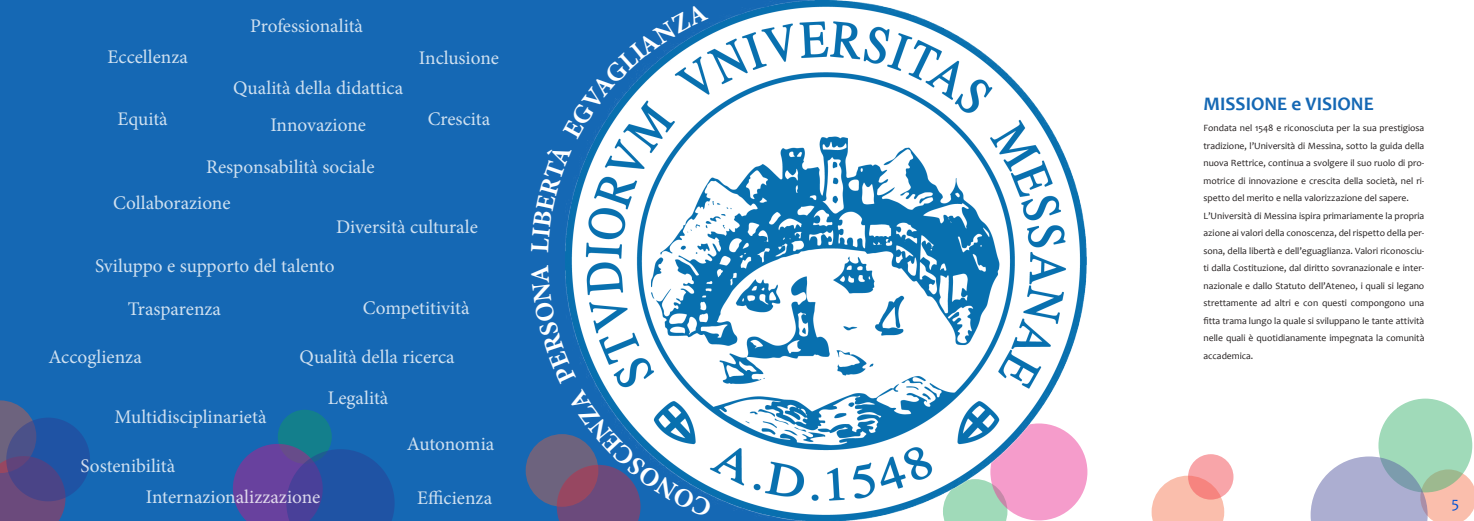
<style>
.page{position:relative;width:1474px;height:521px;background:#fff}
.page>*{position:absolute;margin:0;border:0;box-sizing:border-box;transform-origin:0 0}
.t1{font:19.25px "Minion Pro";color:#fff}
.t2{font:700 19.25px "Candara";color:#1568b4}
.t3{font:15.75px "Candara";color:#0051d5}
.t4{font:9.62px/17.5px "Candara";color:#241f1f}
</style>
<div class="page">
<div style="left:0;top:0;width:826px;height:521px;background:#1568b4"></div>
<svg style="left:525px;top:434px;width:73px;height:73px"></svg>
<div style="left:1378px;top:399px;width:94px;height:93px;background:#a0dab9;border-radius:50%"></div>
<div style="left:278px;top:410px;width:54px;height:54px;background:#137f8c;border-radius:50%"></div>
<svg style="left:0;top:400px;width:65px;height:121px"></svg>
<svg style="left:1310px;top:456px;width:163px;height:65px"></svg>
<svg style="left:233px;top:444px;width:161px;height:77px;background:#3b4ea1"></svg>
<svg style="left:6px;top:418px;width:84px;height:83px;background:#344d95"></svg>
<svg style="left:1151px;top:476px;width:73px;height:45px;background:#fac5b6"></svg>
<svg style="left:1188px;top:454px;width:45px;height:45px;background:#f79c9d"></svg>
<img style="left:566px;top:0;width:520px;height:521px">
<svg style="left:530px;top:265px;width:182px;height:256px"></svg>
<svg style="left:565px;top:3px;width:143px;height:249px"></svg>
<h1 class="t1" style="left:107px;top:44px;width:82px">Eccellenza</h1>
<h1 class="t1" style="left:117px;top:106px;width:52px">Equità</h1>
<h1 class="t1" style="left:250px;top:13px;width:114px">Professionalità</h1>
<h1 class="t1" style="left:233px;top:75px;width:171px">Qualità della didattica</h1>
<h1 class="t1" style="left:419px;top:45px;width:81px">Inclusione</h1>
<h1 class="t1" style="left:270px;top:112px;width:97px">Innovazione</h1>
<h1 class="t1" style="left:427px;top:106px;width:64px">Crescita</h1>
<h1 class="t1" style="left:206px;top:154px;width:170px">Responsabilità sociale</h1>
<h1 class="t1" style="left:113px;top:190px;width:119px">Collaborazione</h1>
<h1 class="t1" style="left:336px;top:214px;width:143px">Diversità culturale</h1>
<h1 class="t1" style="left:95px;top:253px;width:241px">Sviluppo e supporto del talento</h1>
<h1 class="t1" style="left:128px;top:296px;width:95px">Trasparenza</h1>
<h1 class="t1" style="left:363px;top:295px;width:108px">Competitività</h1>
<h1 class="t2" style="left:1203px;top:92px;width:172px">MISSIONE e VISIONE</h1>
<p class="t4" style="left:1203px;top:119px;width:222px">Fondata nel 1548 e riconosciuta per la sua prestigiosa tradizione, l’Università di Messina, sotto la guida della nuova Rettrice, continua a svolgere il suo ruolo di pro&shy;motrice di innovazione e crescita della società, nel ri&shy;spetto del merito e nella valorizzazione del sapere.<br>L’Università di Messina ispira primariamente la propria azione ai valori della conoscenza, del rispetto della per&shy;sona, della libertà e dell’eguaglianza. Valori riconosciu&shy;ti dalla Costituzione, dal diritto sovranazionale e inter&shy;nazionale e dallo Statuto dell’Ateneo, i quali si legano strettamente ad altri e con questi compongono una fitta trama lungo la quale si sviluppano le tante attività nelle quali è quotidianamente impegnata la comunità</p>
<h1 class="t1" style="left:299px;top:344px;width:157px">Qualità della ricerca</h1>
<h1 class="t1" style="left:48px;top:344px;width:95px">Accoglienza</h1>
<p class="t4" style="left:1203px;top:347px;width:51px">accademica.</p>
<h1 class="t1" style="left:115px;top:404px;width:153px">Multidisciplinarietà</h1>
<h1 class="t1" style="left:328px;top:385px;width:62px">Legalità</h1>
<h1 class="t1" style="left:80px;top:453px;width:96px">Sostenibilità</h1>
<h1 class="t1" style="left:146px;top:483px;width:176px">Internazionalizzazione</h1>
<h1 class="t1" style="left:407px;top:431px;width:89px">Autonomia</h1>
<h1 class="t1" style="left:417px;top:485px;width:76px">Efficienza</h1>
<h2 class="t3" style="left:1451px;top:493px;width:9px">5</h2>
</div>
